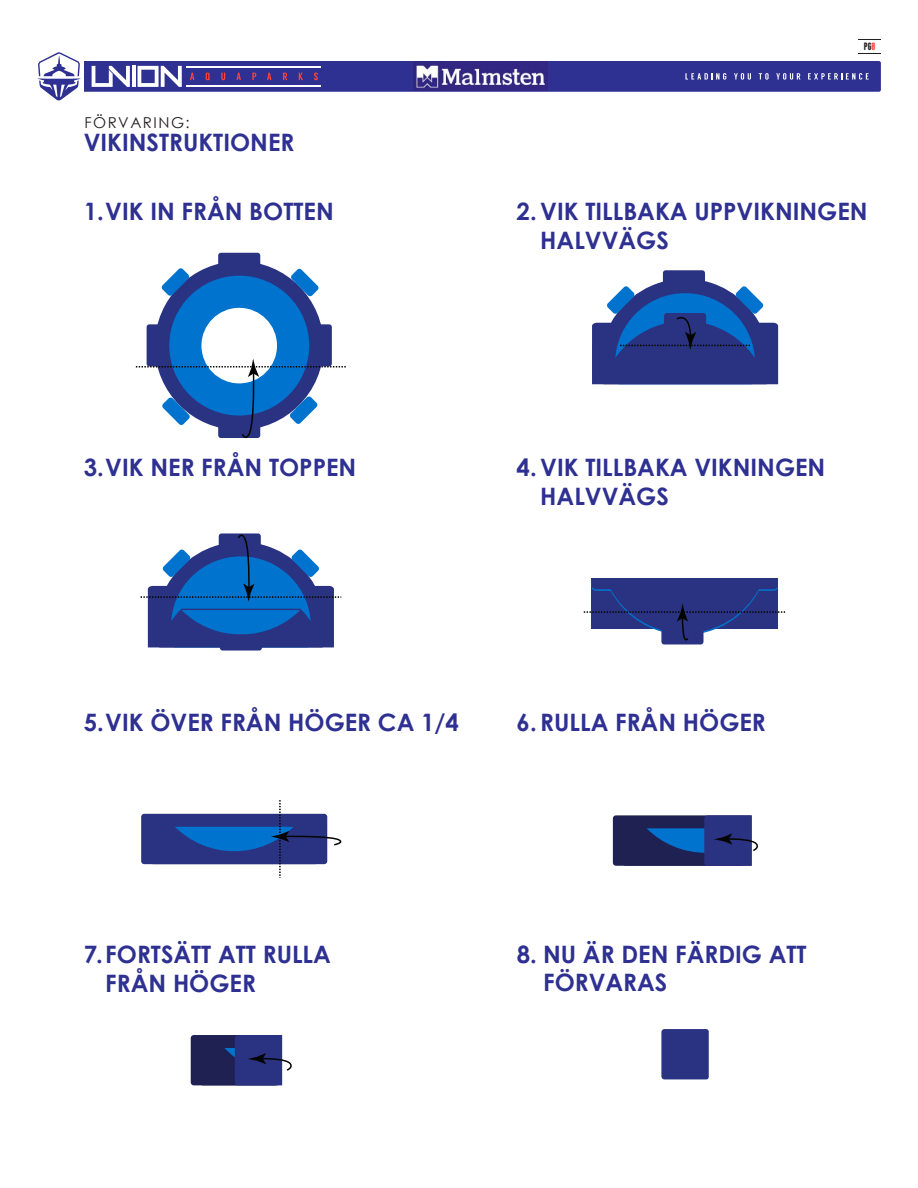
<style>
.page{position:relative;width:918px;height:1188px;background:#fff}
.page>*{position:absolute;margin:0;border:0;box-sizing:border-box;transform-origin:0 0}
.t1{font:700 24px/28.8px "Century Gothic";color:#2e3092}
.t2{font:15px "Century Gothic";letter-spacing:.1em;color:#231f20}
.t3{font:700 10.65px "Franchise";color:#231f20}
.s1{color:#ff4338}
</style>
<div class="page">
<svg style="left:858px;top:39px;width:23px;height:1px"></svg>
<svg style="left:37px;top:52px;width:844px;height:48px"></svg>
<div style="left:141px;top:814px;width:186px;height:50px;background:#2a3381;border-radius:3px"></div>
<svg style="left:153px;top:800px;width:189px;height:78px"></svg>
<svg style="left:613px;top:815px;width:145px;height:51px"></svg>
<div style="left:661px;top:1029px;width:48px;height:50px;background:#2a3381;border-radius:3px"></div>
<svg style="left:191px;top:1035px;width:101px;height:50px"></svg>
<svg style="left:219px;top:533px;width:42px;height:17px"></svg>
<div style="left:220px;top:635px;width:42px;height:16px;background:#2a3381;border-radius:3px"></div>
<svg style="left:141px;top:534px;width:200px;height:113px"></svg>
<div style="left:663px;top:270px;width:42px;height:16px;background:#2a3381;border-radius:3px"></div>
<svg style="left:592px;top:279px;width:186px;height:105px"></svg>
<div style="left:661px;top:628px;width:43px;height:16px;background:#2a3381;border-radius:3px"></div>
<svg style="left:584px;top:578px;width:202px;height:62px"></svg>
<div style="left:155px;top:261px;width:169px;height:169px;background:#2a3381;border-radius:50%"></div>
<div style="left:169px;top:276px;width:140px;height:140px;background:#0073ce;border-radius:50%"></div>
<div style="left:201px;top:308px;width:76px;height:75px;background:#fff;border-radius:50%"></div>
<svg style="left:291px;top:269px;width:28px;height:28px"></svg>
<svg style="left:161px;top:268px;width:28px;height:28px"></svg>
<div style="left:218px;top:253px;width:42px;height:16px;background:#2a3381;border-radius:3px"></div>
<div style="left:316px;top:324px;width:16px;height:42px;background:#2a3381;border-radius:3px"></div>
<div style="left:147px;top:324px;width:16px;height:42px;background:#2a3381;border-radius:3px"></div>
<svg style="left:136px;top:359px;width:210px;height:80px"></svg>
<img style="left:414px;top:62px;width:133px;height:29px">
<p class="t2" style="left:84px;top:112px;width:107px">FÖRVARING:</p>
<p class="t1" style="left:84px;top:127px;width:212px">VIKINSTRUKTIONER</p>
<p class="t3" style="left:864px;top:41px;width:13px">PG<span class="s1">8</span></p>
<p class="t1" style="left:84px;top:196px;width:251px">1.VIK IN FRÅN BOTTEN</p>
<p class="t1" style="left:540px;top:196px;width:329px;text-indent:-24px">2.VIK TILLBAKA UPPVIKNINGEN<br>HALVVÄGS</p>
<p class="t1" style="left:84px;top:452px;width:274px">3.VIK NER FRÅN TOPPEN</p>
<p class="t1" style="left:540px;top:452px;width:287px;text-indent:-24px">4.VIK TILLBAKA VIKNINGEN<br>HALVVÄGS</p>
<p class="t1" style="left:84px;top:707px;width:377px">5.VIK ÖVER FRÅN HÖGER CA 1/4</p>
<p class="t1" style="left:517px;top:707px;width:251px">6.RULLA FRÅN HÖGER</p>
<p class="t1" style="left:105px;top:939px;width:227px;text-indent:-21px">7.FORTSÄTT ATT RULLA<br>FRÅN HÖGER</p>
<p class="t1" style="left:543px;top:938px;width:265px;text-indent:-26px">8. NU ÄR DEN FÄRDIG ATT<br>FÖRVARAS</p>
</div>
